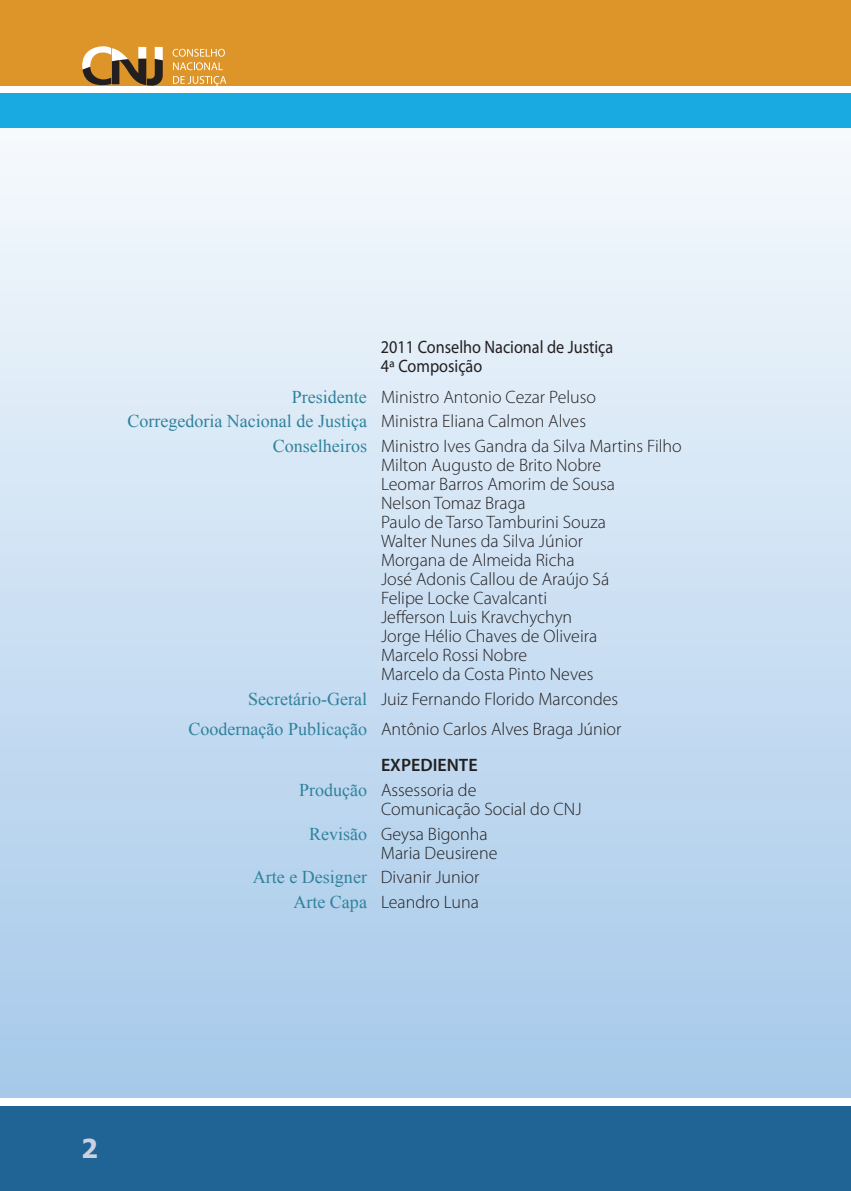
<style>
.page{position:relative;width:851px;height:1191px;background:#fff}
.page>*{position:absolute;margin:0;border:0;box-sizing:border-box;transform-origin:0 0}
.t1{font:700 26px "Tahoma";color:#cbd1e1}
.t2{font:300 18px/19px "Myriad Pro";color:#231f20}
.t3{font:18px "Times New Roman";color:#30829c}
.t4{font:18px/19px "Myriad Pro";color:#231f20;scale:.9 1}
.s1{font-family:"Times New Roman";font-weight:400;color:#30829c}
.s2{font-family:"Myriad Pro";font-weight:300;color:#231f20}
.s3{font-weight:600}
</style>
<div class="page">
<div style="left:0;top:1106px;width:850px;height:85px;background:#206395"></div>
<div style="left:0;top:0;width:850px;height:86px;background:#dd9529"></div>
<div style="left:0;top:97px;width:850px;height:1000px;background:linear-gradient(to bottom,#f8fbfd,#a5c8ea)"></div>
<div style="left:0;top:93px;width:850px;height:35px;background:#19aae1"></div>
<hr style="left:850px;top:1106px;width:1px;height:85px;background:#206395">
<hr style="left:850px;top:0;width:1px;height:86px;background:#dd9529">
<svg style="left:850px;top:97px;width:1px;height:1000px"></svg>
<svg style="left:172px;top:49px;width:53px;height:21px"></svg>
<svg style="left:173px;top:76px;width:53px;height:10px"></svg>
<svg style="left:82px;top:46px;width:81px;height:40px"></svg>
<p class="t4" style="left:381px;top:338px;width:259px">2011 Conselho Nacional de Justiça<br>4ª Composição</p>
<p class="t2" style="left:292px;top:387px;width:306px"><span class="s1">Presidente</span> Ministro Antonio Cezar Peluso</p>
<p class="t3" style="left:127px;top:409px;width:460px">Corregedoria Nacional de Justiça <span class="s2">Ministra Eliana Calmon Alves</span></p>
<p class="t2" style="left:381px;top:437px;width:302px;text-indent:-108px"><span class="s1">Conselheiros</span> Ministro Ives Gandra da Silva Martins Filho<br>Milton Augusto de Brito Nobre<br>Leomar Barros Amorim de Sousa<br>Nelson Tomaz Braga<br>Paulo de Tarso Tamburini Souza<br>Walter Nunes da Silva Júnior<br>Morgana de Almeida Richa<br>José Adonis Callou de Araújo Sá<br>Felipe Locke Cavalcanti<br>Jefferson Luis Kravchychyn<br>Jorge Hélio Chaves de Oliveira<br>Marcelo Rossi Nobre<br>Marcelo da Costa Pinto Neves</p>
<p class="t2" style="left:188px;top:684px;width:434px;line-height:30.4px;text-align:right"><span class="s1">Secretário-Geral</span> Juiz Fernando Florido Marcondes<br><span class="s1">Coodernação Publicação</span> Antônio Carlos Alves Braga Júnior</p>
<p class="t2" style="left:299px;top:753px;width:180px;line-height:24.6px;text-align:right"><span class="s3">EXPEDIENTE<br></span><span class="s1">Produção</span> Assessoria de</p>
<p class="t2" style="left:309px;top:797px;width:274px;line-height:24.6px;text-indent:72px">Comunicação Social do CNJ<br><span class="s1">Revisão</span> Geysa Bigonha</p>
<p class="t2" style="left:381px;top:843px;width:118px">Maria Deusirene</p>
<p class="t3" style="left:253px;top:865px;width:228px">Arte e Designer <span class="s2">Divanir Junior</span></p>
<p class="t2" style="left:293px;top:892px;width:187px"><span class="s1">Arte Capa</span> Leandro Luna</p>
<h1 class="t1" style="left:81px;top:1130px;width:18px">2</h1>
</div>
